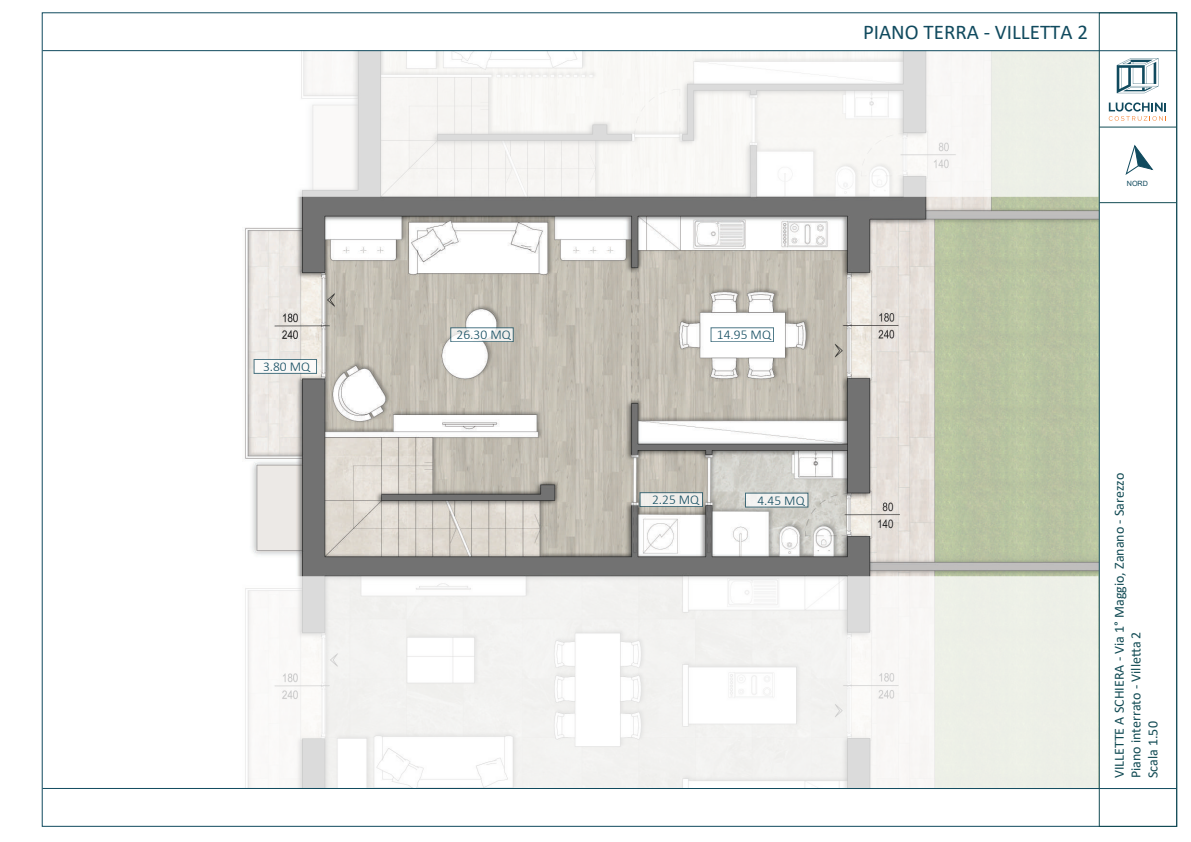
<style>
.page{position:relative;width:1191px;height:842px;background:#fff}
.page>*{position:absolute;margin:0;border:0;box-sizing:border-box;transform-origin:0 0}
.t1{font:21px "Calibri";color:#104a5e}
.t2{font:14px/16.8px "Calibri";color:#124b54}
.t3{font:300 13.5px "Calibri";color:#104a5e}
.t4{font:7.2px "Arial";color:#104a5e}
</style>
<div class="page">
<img style="left:245px;top:197px;width:853px;height:379px">
<svg style="left:44px;top:51px;width:1054px;height:146px;fill:#f9f7f5"></svg>
<svg style="left:41px;top:576px;width:1057px;height:229px"></svg>
<div style="left:254px;top:359px;width:62px;height:14px;background:#faf9f8"></div>
<div style="left:745px;top:493px;width:63px;height:14px;background:#f2f2f0"></div>
<div style="left:640px;top:493px;width:62px;height:14px;background:#efeeeb"></div>
<svg style="left:452px;top:330px;width:59px;height:10px"></svg>
<div style="left:711px;top:328px;width:62px;height:14px;background:#fff"></div>
<hr style="left:43px;top:50px;width:1133px;height:1px;background:#104a5e">
<hr style="left:43px;top:788px;width:1133px;height:1px;background:#104a5e">
<div style="left:1098px;top:12px;width:79px;height:815px;border:1px solid #124b54"></div>
<hr style="left:1099px;top:127px;width:77px;height:1px;background:#124b54">
<svg style="left:1108px;top:103px;width:58px;height:18px"></svg>
<svg style="left:1116px;top:58px;width:42px;height:35px"></svg>
<svg style="left:1125px;top:145px;width:28px;height:30px"></svg>
<hr style="left:1099px;top:202px;width:77px;height:1px;background:#124b54">
<p class="t3" style="left:263px;top:358px;width:49px">3.80 MQ</p>
<p class="t3" style="left:456px;top:326px;width:56px">26.30 MQ</p>
<p class="t3" style="left:717px;top:326px;width:56px">14.95 MQ</p>
<p class="t3" style="left:652px;top:491px;width:49px">2.25 MQ</p>
<p class="t3" style="left:757px;top:492px;width:49px">4.45 MQ</p>
<h1 class="t1" style="left:863px;top:17px;width:226px">PIANO TERRA - VILLETTA 2</h1>
<p class="t4" style="left:1126px;top:179px;width:23px">NORD</p>
<p class="t2" style="left:1110px;top:778px;width:307px;rotate:-90deg">VILLETTE A SCHIERA - Via 1° Maggio, Zanano - Sarezzo<br>Piano interrato - Ville a 2<br>Scala 1.50</p>
</div>
